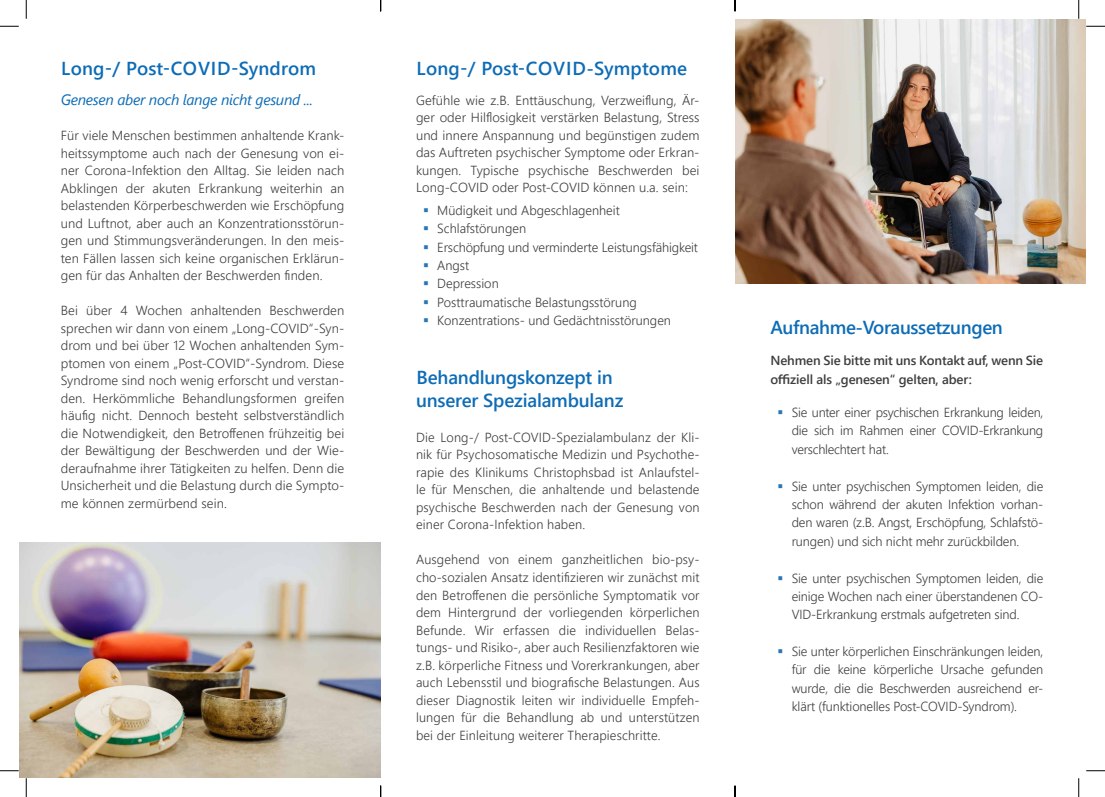
<style>
.page{position:relative;width:1105px;height:797px;background:#fff}
.page>*{position:absolute;margin:0;border:0;box-sizing:border-box;transform-origin:0 0}
.Flyer-Grundtext{font:600 18.75px "Segoe UI";letter-spacing:.005em;color:#0d6cb6}
.Großbuchstaben_Regul{font:600 18.75px "Segoe UI";letter-spacing:-.01em;color:#0d6cb6}
.Flyer-Grundtext-2{font:600 18.75px "Segoe UI";letter-spacing:-.02em;color:#0d6cb6}
.Flyer-Grundtext-3{font:italic 15px "Segoe UI";letter-spacing:-.02em;color:#0d6cb6}
.Flyer-Grundtext-4{font:300 13.12px/17.5px "Segoe UI";color:#3e3e3f;text-align:justify}
.Großbuchstaben_Regul-2{font:300 13.12px/17.5px "Segoe UI";letter-spacing:.01em;color:#3e3e3f;text-align:justify}
.Flyer-Grundtext_in_N{font:600 13.12px/18.8px "Segoe UI";letter-spacing:-.01em;color:#3e3e3f}
</style>
<div class="page">
<img style="left:735px;top:19px;width:351px;height:264px">
<img style="left:19px;top:543px;width:362px;height:234px">
<svg style="left:0;top:25px;width:19px;height:2px"></svg>
<svg style="left:1086px;top:25px;width:19px;height:2px"></svg>
<svg style="left:0;top:770px;width:19px;height:1px"></svg>
<svg style="left:1086px;top:770px;width:19px;height:1px"></svg>
<svg style="left:25px;top:0;width:2px;height:19px"></svg>
<svg style="left:25px;top:778px;width:2px;height:19px"></svg>
<svg style="left:1078px;top:0;width:1px;height:19px"></svg>
<svg style="left:1078px;top:778px;width:1px;height:19px"></svg>
<svg style="left:380px;top:785px;width:1px;height:12px"></svg>
<svg style="left:734px;top:0;width:2px;height:11px"></svg>
<svg style="left:734px;top:785px;width:2px;height:12px"></svg>
<p class="Flyer-Grundtext" style="left:61px;top:50px;width:256px">Long-/ Post-COVID-Syndrom</p>
<p class="Flyer-Grundtext-3" style="left:61px;top:86px;width:254px">Genesen aber noch lange nicht gesund ...</p>
<p class="Flyer-Grundtext-4" style="left:61px;top:126px;width:285px">Für viele Menschen bestimmen anhaltende Krank&shy;heitssymptome auch nach der Genesung von ei&shy;ner Corona-Infektion den Alltag. Sie leiden nach Abklingen der akuten Erkrankung weiterhin an belastenden Körperbeschwerden wie Erschöpfung und Luftnot, aber auch an Konzentrationsstörun&shy;gen und Stimmungsveränderungen. In den meis&shy;ten Fällen lassen sich keine organischen Erklärun&shy;gen für das Anhalten der Beschwerden finden.</p>
<p class="Flyer-Grundtext-4" style="left:61px;top:301px;width:285px">Bei über 4 Wochen anhaltenden Beschwerden sprechen wir dann von einem „Long-COVID“-Syn&shy;drom und bei über 12 Wochen anhaltenden Sym&shy;ptomen von einem „Post-COVID“-Syndrom. Diese Syndrome sind noch wenig erforscht und verstan&shy;den. Herkömmliche Behandlungsformen greifen häufig nicht. Dennoch besteht selbstverständlich die Notwendigkeit, den Betroffenen frühzeitig bei der Bewältigung der Beschwerden und der Wie&shy;deraufnahme ihrer Tätigkeiten zu helfen. Denn die Unsicherheit und die Belastung durch die Sympto&shy;me können zermürbend sein.</p>
<p class="Flyer-Grundtext" style="left:416px;top:50px;width:272px">Long-/ Post-COVID-Symptome</p>
<p class="Flyer-Grundtext-4" style="left:416px;top:90px;width:285px">Gefühle wie z.B. Enttäuschung, Verzweiflung, Är&shy;ger oder Hilflosigkeit verstärken Belastung, Stress und innere Anspannung und begünstigen zudem das Auftreten psychischer Symptome oder Erkran&shy;kungen. Typische psychische Beschwerden bei Long-COVID oder Post-COVID können u.a. sein:</p>
<p class="Flyer-Grundtext-4" style="left:437px;top:200px;width:184px">Müdigkeit und Abgeschlagenheit</p>
<p class="Flyer-Grundtext-4" style="left:437px;top:218px;width:90px">Schlafstörungen</p>
<p class="Flyer-Grundtext-4" style="left:437px;top:237px;width:262px">Erschöpfung und verminderte Leistungsfähigkeit</p>
<p class="Flyer-Grundtext-4" style="left:437px;top:255px;width:33px">Angst</p>
<p class="Flyer-Grundtext-4" style="left:437px;top:274px;width:63px">Depression</p>
<p class="Flyer-Grundtext-4" style="left:437px;top:292px;width:201px">Posttraumatische Belastungsstörung</p>
<p class="Flyer-Grundtext-4" style="left:437px;top:310px;width:235px">Konzentrations- und Gedächtnisstörungen</p>
<p class="Großbuchstaben_Regul" style="left:416px;top:360px;width:198px">Behandlungskonzept in</p>
<p class="Großbuchstaben_Regul" style="left:416px;top:382px;width:209px">unserer Spezialambulanz</p>
<p class="Großbuchstaben_Regul-2" style="left:416px;top:427px;width:285px">Die Long-/ Post-COVID-Spezialambulanz der Kli&shy;nik für Psychosomatische Medizin und Psychothe&shy;rapie des Klinikums Christophsbad ist Anlaufstel&shy;le für Menschen, die anhaltende und belastende psychische Beschwerden nach der Genesung von einer Corona-Infektion haben.</p>
<p class="Großbuchstaben_Regul-2" style="left:416px;top:550px;width:285px">Ausgehend von einem ganzheitlichen bio-psy&shy;cho-sozialen Ansatz identifizieren wir zunächst mit den Betroffenen die persönliche Symptomatik vor dem Hintergrund der vorliegenden körperlichen Befunde. Wir erfassen die individuellen Belas&shy;tungs- und Risiko-, aber auch Resilienzfaktoren wie z.B. körperliche Fitness und Vorerkrankungen, aber auch Lebensstil und biografische Belastungen. Aus dieser Diagnostik leiten wir individuelle Empfeh&shy;lungen für die Behandlung ab und unterstützen bei der Einleitung weiterer Therapieschritte.</p>
<p class="Flyer-Grundtext-2" style="left:770px;top:310px;width:234px">Aufnahme-Voraussetzungen</p>
<p class="Flyer-Grundtext_in_N" style="left:770px;top:350px;width:274px">Nehmen Sie bitte mit uns Kontakt auf, wenn Sie offiziell als „genesen“ gelten, aber:</p>
<p class="Flyer-Grundtext-4" style="left:792px;top:402px;width:253px;line-height:18.4px">Sie unter einer psychischen Erkrankung leiden, die sich im Rahmen einer COVID-Erkrankung verschlechtert hat.</p>
<p class="Flyer-Grundtext-4" style="left:792px;top:475px;width:253px;line-height:18.4px">Sie unter psychischen Symptomen leiden, die schon während der akuten Infektion vorhan&shy;den waren (z.B. Angst, Erschöpfung, Schlafstö&shy;rungen) und sich nicht mehr zurückbilden.</p>
<p class="Flyer-Grundtext-4" style="left:792px;top:567px;width:253px;line-height:18.4px">Sie unter psychischen Symptomen leiden, die einige Wochen nach einer überstandenen CO-VID-Erkrankung erstmals aufgetreten sind.</p>
<p class="Flyer-Grundtext-4" style="left:792px;top:641px;width:253px;line-height:18.4px">Sie unter körperlichen Einschränkungen leiden, für die keine körperliche Ursache gefunden wurde, die die Beschwerden ausreichend er&shy;klärt (funktionelles Post-COVID-Syndrom).</p>
</div>
